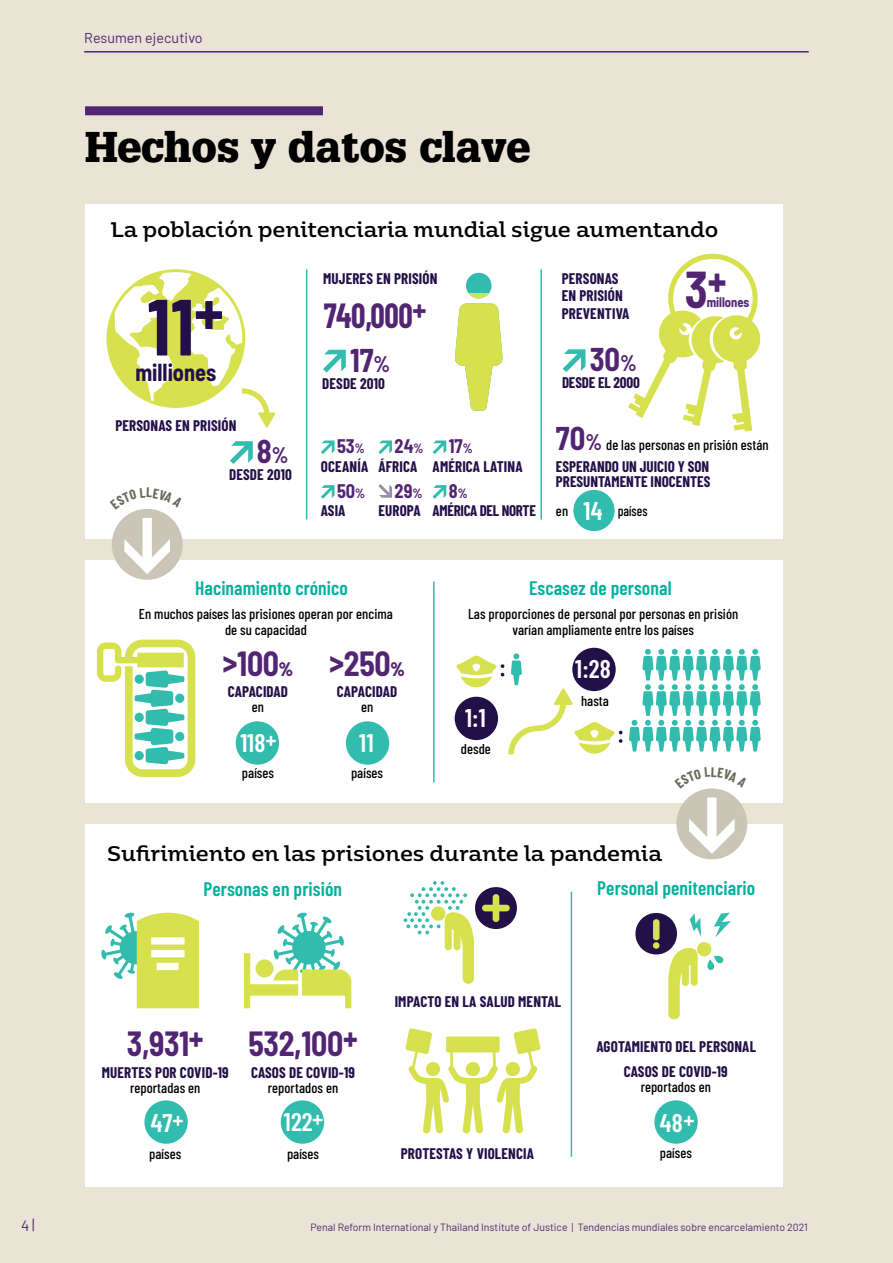
<style>
.page{position:relative;width:893px;height:1263px;background:#e9e4d6}
.page>*{position:absolute;margin:0;border:0;box-sizing:border-box;transform-origin:0 0}
.t1{font:700 semi-condensed 79.5px "Barlow";color:#231049;scale:.93 1}
.t2{font:700 semi-condensed 50.55px "Barlow";color:#522572;scale:.93 1}
.t3{font:700 semi-condensed 43.5px "Barlow";color:#522572;scale:.93 1}
.t4{font:900 42px "Glypha";letter-spacing:-.005em;color:#000}
.t5{font:700 semi-condensed 34.05px "Barlow";letter-spacing:-.01em;color:#522572;scale:.93 1}
.t6{font:700 34.05px "Barlow Condensed";letter-spacing:-.01em;color:#522572;scale:.93 1}
.t7{font:700 semi-condensed 34.05px "Barlow";color:#fff;scale:.93 1}
.t8{font:700 semi-condensed 32.1px "Barlow";color:#522572;scale:.95 1}
.t9{font:600 25.5px "Barlow Condensed";letter-spacing:.005em;color:#fff}
.t10{font:700 semi-condensed 24px "Barlow";color:#231049;scale:.93 1}
.t11{font:500 21px "Moreno";letter-spacing:-.01em;color:#000}
.t12{font:600 19.5px "Barlow Condensed";letter-spacing:.005em;color:#00b19d}
.t13{font:700 semi-condensed 19.2px "Barlow";color:#522572;scale:.95 1}
.t14{font:700 15px/17.2px "Barlow Condensed";letter-spacing:.01em;color:#231049}
.t15{font:700 15px "Barlow Condensed";letter-spacing:-.02em;color:#231049}
.t16{font:700 15px "Barlow Condensed";letter-spacing:-.01em;color:#231049}
.t17{font:15px "Barlow";color:#522572}
.t18{font:500 14.25px/16.5px "Barlow Condensed";letter-spacing:.005em;color:#000;text-align:center}
.t19{font:14.25px "Barlow";letter-spacing:.005em;color:#522572}
.t20{font:500 14.25px "Barlow Condensed";letter-spacing:.005em;color:#000;scale:.93 1}
.t21{font:700 semi-condensed 13.5px "Barlow";color:#522572;scale:.93 1}
.t22{font:10.5px "Barlow";color:#522572}
.s1{font-size:22.05px}
.s2{font-size:13.2px}
.s3{font-family:"Barlow";font-weight:700;font-stretch:semi-condensed;font-size:32.1px;color:#522572}
.s4{font-family:"Barlow";font-weight:700;font-stretch:semi-condensed;font-size:22.05px;color:#522572}
.s5{font-weight:900;font-size:19.5px}
</style>
<div class="page">
<div style="left:85px;top:205px;width:697px;height:334px;background:#fff"></div>
<div style="left:85px;top:824px;width:697px;height:362px;background:#fff"></div>
<div style="left:85px;top:560px;width:697px;height:243px;background:#fff"></div>
<div style="left:112px;top:509px;width:71px;height:71px;background:#cac6b7;border-radius:50%"></div>
<svg style="left:124px;top:518px;width:46px;height:56px"></svg>
<div style="left:676px;top:788px;width:71px;height:71px;background:#cac6b7;border-radius:50%"></div>
<svg style="left:689px;top:797px;width:46px;height:57px"></svg>
<hr style="left:306px;top:269px;width:1px;height:251px;background:#32bcad">
<hr style="left:540px;top:269px;width:2px;height:251px;background:#32bcad">
<svg style="left:106px;top:269px;width:170px;height:159px"></svg>
<svg style="left:628px;top:254px;width:133px;height:177px"></svg>
<svg style="left:230px;top:441px;width:23px;height:23px"></svg>
<svg style="left:323px;top:350px;width:23px;height:23px"></svg>
<svg style="left:378px;top:440px;width:14px;height:14px"></svg>
<svg style="left:433px;top:440px;width:13px;height:14px"></svg>
<svg style="left:433px;top:485px;width:13px;height:14px"></svg>
<svg style="left:378px;top:484px;width:14px;height:14px"></svg>
<svg style="left:563px;top:349px;width:22px;height:23px"></svg>
<svg style="left:455px;top:273px;width:48px;height:138px"></svg>
<div style="left:281px;top:1100px;width:43px;height:44px;background:#32bcad;border-radius:50%"></div>
<div style="left:654px;top:1100px;width:44px;height:44px;background:#32bcad;border-radius:50%"></div>
<div style="left:144px;top:1100px;width:44px;height:44px;background:#32bcad;border-radius:50%"></div>
<svg style="left:244px;top:912px;width:107px;height:96px"></svg>
<hr style="left:571px;top:892px;width:1px;height:265px;background:#32bcad">
<hr style="left:433px;top:581px;width:2px;height:201px;background:#32bcad">
<svg style="left:405px;top:1028px;width:136px;height:106px"></svg>
<div style="left:573px;top:490px;width:42px;height:41px;background:#32bcad;border-radius:50%"></div>
<svg style="left:404px;top:881px;width:113px;height:103px"></svg>
<svg style="left:635px;top:912px;width:96px;height:107px"></svg>
<svg style="left:321px;top:485px;width:14px;height:14px"></svg>
<svg style="left:321px;top:440px;width:14px;height:14px"></svg>
<svg style="left:97px;top:639px;width:98px;height:138px"></svg>
<div style="left:175px;top:694px;width:9px;height:9px;background:#32bcad;border-radius:50%"></div>
<div style="left:236px;top:721px;width:43px;height:44px;background:#32bcad;border-radius:50%"></div>
<div style="left:346px;top:721px;width:43px;height:44px;background:#32bcad;border-radius:50%"></div>
<svg style="left:629px;top:649px;width:132px;height:102px"></svg>
<div style="left:572px;top:648px;width:44px;height:43px;background:#231049;border-radius:50%"></div>
<svg style="left:101px;top:912px;width:98px;height:96px"></svg>
<svg style="left:456px;top:653px;width:166px;height:101px"></svg>
<hr style="left:84px;top:51px;width:725px;height:2px;background:#522572">
<div style="left:85px;top:106px;width:238px;height:9px;background:#522572"></div>
<p class="t19" style="left:84px;top:27px;width:120px">Resumen ejecutivo</p>
<h3 class="t4" style="left:85px;top:122px;width:446px">Hechos y datos clave</h3>
<h3 class="t11" style="left:111px;top:212px;width:609px">La población penitenciaria mundial sigue aumentando</h3>
<h1 class="t1" style="left:147px;top:269px;width:84px">11<sup>+</sup></h1>
<h3 class="t10" style="left:135px;top:355px;width:89px">milliones</h3>
<p class="t14" style="left:115px;top:417px;width:123px">PERSONAS EN PRISIÓN</p>
<h3 class="t8" style="left:257px;top:428px;width:35px">8<span class="s1">%</span></h3>
<p class="t14" style="left:229px;top:465px;width:64px">DESDE 2010</p>
<p class="t14" style="left:323px;top:269px;width:116px">MUJERES EN PRISIÓN</p>
<h3 class="t6" style="left:324px;top:291px;width:112px">740,000+</h3>
<h3 class="t8" style="left:350px;top:337px;width:44px">17<span class="s1">%</span></h3>
<p class="t14" style="left:322px;top:374px;width:64px">DESDE 2010</p>
<p class="t13" style="left:337px;top:433px;width:31px">53<span class="s2">%</span></p>
<p class="t13" style="left:395px;top:433px;width:32px">24<span class="s2">%</span></p>
<p class="t13" style="left:449px;top:433px;width:27px">17<span class="s2">%</span></p>
<p class="t14" style="left:321px;top:457px;width:49px">OCEANÍA</p>
<p class="t14" style="left:378px;top:457px;width:40px">ÁFRICA</p>
<p class="t14" style="left:433px;top:457px;width:91px">AMÉRICA LATINA</p>
<p class="t13" style="left:337px;top:477px;width:31px">50<span class="s2">%</span></p>
<p class="t13" style="left:395px;top:477px;width:31px">29<span class="s2">%</span></p>
<p class="t13" style="left:449px;top:477px;width:21px">8<span class="s2">%</span></p>
<p class="t14" style="left:321px;top:502px;width:26px">ASIA</p>
<p class="t14" style="left:378px;top:502px;width:44px">EUROPA</p>
<p class="t15" style="left:433px;top:500px;width:105px">AMÉRICA DEL NORTE</p>
<p class="t14" style="left:562px;top:269px;width:69px">PERSONAS<br>EN PRISIÓN<br>PREVENTIVA</p>
<h3 class="t8" style="left:590px;top:336px;width:51px">30<span class="s1">%</span></h3>
<p class="t16" style="left:562px;top:372px;width:80px">DESDE EL 2000</p>
<h2 class="t2" style="left:685px;top:254px;width:26px">3</h2>
<h3 class="t3" style="left:708px;top:249px;width:22px">+</h3>
<p class="t21" style="left:707px;top:292px;width:47px">millones</p>
<p class="t18" style="left:556px;top:436px;width:214px"><span class="s3">70</span><span class="s4">%</span> de las personas en prisión están</p>
<p class="t14" style="left:556px;top:458px;width:156px;line-height:15px">ESPERANDO UN JUICIO Y SON<br>PRESUNTAMENTE INOCENTES</p>
<p class="t18" style="left:556px;top:501px;width:14px">en</p>
<h3 class="t7" style="left:571px;top:479px;width:39px">XX</h3>
<h3 class="t9" style="left:584px;top:493px;width:20px">14</h3>
<p class="t20" style="left:618px;top:501px;width:34px">países</p>
<h3 class="t12" style="left:195px;top:574px;width:154px">Hacinamiento crónico</h3>
<h3 class="t12" style="left:529px;top:574px;width:144px">Escasez de personal</h3>
<p class="t18" style="left:139px;top:604px;width:256px">En muchos países las prisiones operan por encima de su capacidad</p>
<h3 class="t5" style="left:223px;top:639px;width:77px">&gt;100<span class="s5">%</span></h3>
<p class="t14" style="left:228px;top:682px;width:62px">CAPACIDAD</p>
<p class="t18" style="left:252px;top:698px;width:14px">en</p>
<h3 class="t5" style="left:329px;top:639px;width:82px">&gt;250<span class="s5">%</span></h3>
<p class="t14" style="left:337px;top:682px;width:62px">CAPACIDAD</p>
<p class="t18" style="left:361px;top:698px;width:14px">en</p>
<p class="t18" style="left:468px;top:604px;width:272px">Las proporciones de personal por personas en prisión varían ampliamente entre los países</p>
<h3 class="t9" style="left:575px;top:651px;width:37px">1:28</h3>
<h3 class="t9" style="left:465px;top:700px;width:22px">1:1</h3>
<p class="t18" style="left:581px;top:692px;width:29px">hasta</p>
<h3 class="t9" style="left:240px;top:725px;width:38px">118+</h3>
<h3 class="t9" style="left:359px;top:725px;width:16px">11</h3>
<p class="t18" style="left:461px;top:740px;width:31px">desde</p>
<p class="t18" style="left:242px;top:764px;width:34px">países</p>
<p class="t18" style="left:351px;top:764px;width:34px">países</p>
<h3 class="t11" style="left:107px;top:835px;width:556px">Sufirimiento en las prisiones durante la pandemia</h3>
<h3 class="t12" style="left:597px;top:874px;width:159px">Personal penitenciario</h3>
<h3 class="t12" style="left:204px;top:875px;width:140px">Personas en prisión</h3>
<p class="t14" style="left:395px;top:992px;width:168px">IMPACTO EN LA SALUD MENTAL</p>
<h3 class="t5" style="left:127px;top:1019px;width:84px">3,931+</h3>
<p class="t14" style="left:102px;top:1063px;width:128px">MUERTES POR COVID-19</p>
<p class="t18" style="left:130px;top:1078px;width:72px">reportadas en</p>
<h3 class="t5" style="left:248px;top:1019px;width:119px">532,100+</h3>
<p class="t14" style="left:251px;top:1063px;width:105px">CASOS DE COVID-19</p>
<p class="t18" style="left:268px;top:1078px;width:72px">reportados en</p>
<p class="t14" style="left:597px;top:1037px;width:161px">AGOTAMIENTO DEL PERSONAL</p>
<p class="t14" style="left:624px;top:1062px;width:105px">CASOS DE COVID-19</p>
<p class="t18" style="left:641px;top:1078px;width:72px">reportados en</p>
<h3 class="t9" style="left:151px;top:1105px;width:34px">47+</h3>
<h3 class="t9" style="left:284px;top:1104px;width:41px">122+</h3>
<h3 class="t9" style="left:660px;top:1105px;width:36px">48+</h3>
<p class="t18" style="left:149px;top:1144px;width:34px">países</p>
<p class="t18" style="left:287px;top:1144px;width:34px">países</p>
<p class="t14" style="left:401px;top:1144px;width:135px">PROTESTAS Y VIOLENCIA</p>
<p class="t18" style="left:660px;top:1144px;width:34px">países</p>
<p class="t17" style="left:21px;top:1214px;width:15px">4 |</p>
<p class="t22" style="left:310px;top:1220px;width:499px">Penal Reform International y Thailand Institute of Justice | Tendencias mundiales sobre encarcelamiento 2021</p>
</div>
